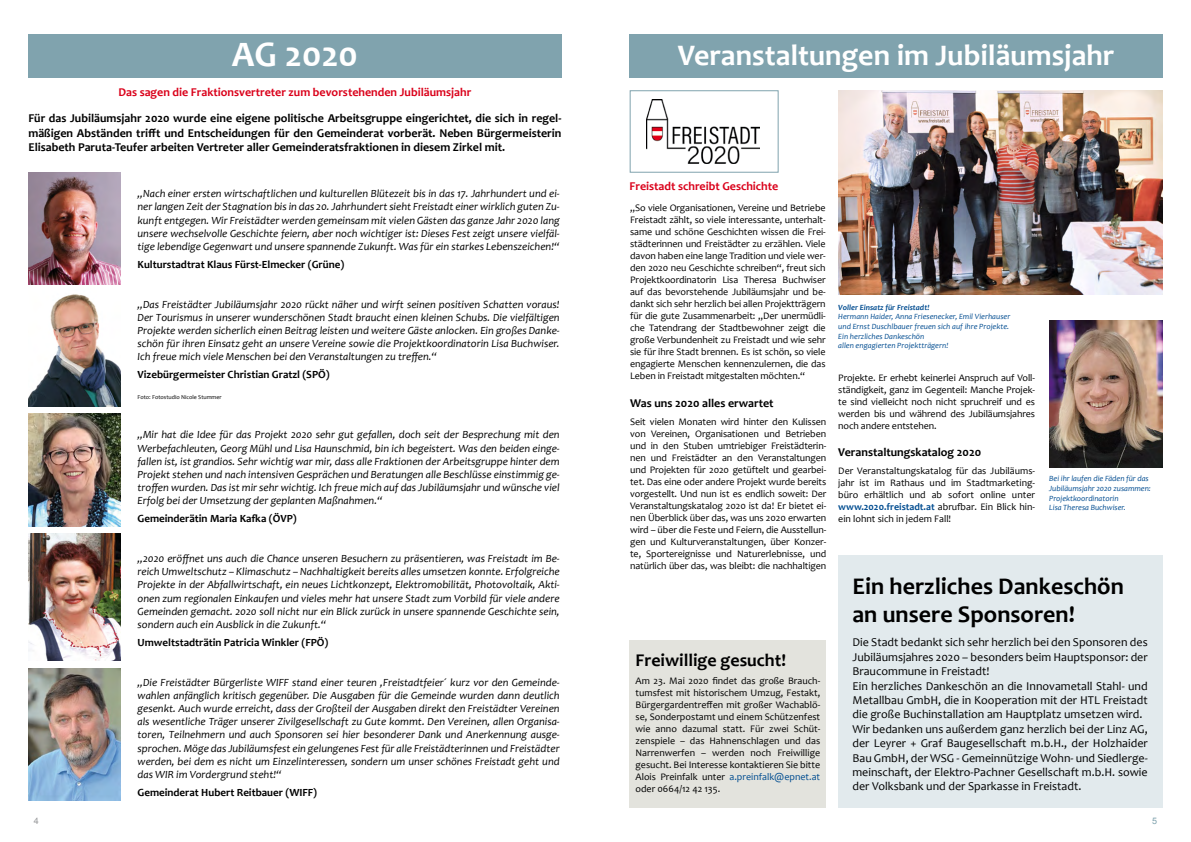
<style>
.page{position:relative;width:1191px;height:842px;background:#fff}
.page>*{position:absolute;margin:0;border:0;box-sizing:border-box;transform-origin:0 0}
.t1{font:700 36px "Candara";color:#fff}
.t2{font:700 30px "Candara";color:#fff}
.t3{font:700 24px/28.8px "Candara";color:#000}
.t4{font:700 18px "Candara";color:#000}
.t5{font:12px/14.4px "Candara";color:#000}
.t6{font:700 12px/14.4px "Candara";color:#000;text-align:justify}
.t7{font:700 12px "Candara";color:#da001a}
.t8{font:italic 11px/13.2px "Candara";color:#000;text-align:justify}
.t9{font:700 11px "Candara";color:#000}
.t10{font:10px/12px "Candara";letter-spacing:-.01em;color:#000;text-align:justify}
.t11{font:9px "Arial";color:#98999b}
.t12{font:9px "Arial";color:#80a3ae}
.t13{font:italic 8px/9.6px "Candara";letter-spacing:.005em;color:#004c90}
.t14{font:italic 700 8px "Candara";letter-spacing:.005em;color:#004c90}
.t15{font:6px "Candara";color:#000}
.s1{color:#004c90}
.s2{font-weight:700;color:#004c90}
</style>
<div class="page">
<div style="left:630px;top:90px;width:148px;height:82px;border:1px solid #80a3ae"></div>
<div style="left:629px;top:641px;width:197px;height:167px;background:#e3e3dd"></div>
<div style="left:28px;top:34px;width:533px;height:43px;background:#80a3ae"></div>
<img style="left:28px;top:172px;width:92px;height:234px">
<img style="left:28px;top:668px;width:92px;height:132px">
<img style="left:28px;top:414px;width:92px;height:112px">
<img style="left:28px;top:534px;width:92px;height:127px">
<img style="left:1049px;top:320px;width:113px;height:147px">
<div style="left:838px;top:556px;width:324px;height:252px;background:#e2eaed"></div>
<div style="left:629px;top:34px;width:533px;height:43px;background:#80a3ae"></div>
<img style="left:838px;top:91px;width:324px;height:204px">
<img style="left:646px;top:100px;width:113px;height:63px">
<h1 class="t1" style="left:232px;top:32px;width:127px">AG 2020</h1>
<p class="t7" style="left:118px;top:85px;width:354px">Das sagen die Fraktionsvertreter zum bevorstehenden Jubiläumsjahr</p>
<p class="t6" style="left:28px;top:111px;width:534px">Für das Jubiläumsjahr 2020 wurde eine eigene politische Arbeitsgruppe eingerichtet, die sich in regel&shy;mäßigen Abständen trifft und Entscheidungen für den Gemeinderat vorberät. Neben Bürgermeisterin Elisabeth Paruta-Teufer arbeiten Vertreter aller Gemeinderatsfraktionen in diesem Zirkel mit.</p>
<p class="t8" style="left:137px;top:187px;width:424px">„Nach einer ersten wirtschaftlichen und kulturellen Blütezeit bis in das 17. Jahrhundert und ei&shy;ner langen Zeit der Stagnation bis in das 20. Jahrhundert sieht Freistadt einer wirklich guten Zu&shy;kunft entgegen. Wir Freistädter werden gemeinsam mit vielen Gästen das ganze Jahr 2020 lang unsere wechselvolle Geschichte feiern, aber noch wichtiger ist: Dieses Fest zeigt unsere vielfäl&shy;tige lebendige Gegenwart und unsere spannende Zukunft. Was für ein starkes Lebenszeichen!“</p>
<p class="t9" style="left:137px;top:258px;width:208px">Kulturstadtrat Klaus Fürst-Elmecker (Grüne)</p>
<p class="t8" style="left:137px;top:297px;width:424px">„Das Freistädter Jubiläumsjahr 2020 rückt näher und wirft seinen positiven Schatten voraus!<br>Der Tourismus in unserer wunderschönen Stadt braucht einen kleinen Schubs. Die vielfältigen Projekte werden sicherlich einen Beitrag leisten und weitere Gäste anlocken. Ein großes Danke&shy;schön für ihren Einsatz geht an unsere Vereine sowie die Projektkoordinatorin Lisa Buchwiser.<br>Ich freue mich viele Menschen bei den Veranstaltungen zu treffen.“</p>
<p class="t9" style="left:137px;top:368px;width:194px">Vizebürgermeister Christian Gratzl (SPÖ)</p>
<p class="t15" style="left:137px;top:393px;width:86px">Foto: Fotostudio Nicole Stummer</p>
<p class="t8" style="left:137px;top:428px;width:424px">„Mir hat die Idee für das Projekt 2020 sehr gut gefallen, doch seit der Besprechung mit den Werbefachleuten, Georg Mühl und Lisa Haunschmid, bin ich begeistert. Was den beiden einge&shy;fallen ist, ist grandios. Sehr wichtig war mir, dass alle Fraktionen der Arbeitsgruppe hinter dem Projekt stehen und nach intensiven Gesprächen und Beratungen alle Beschlüsse einstimmig ge&shy;troffen wurden. Das ist mir sehr wichtig. Ich freue mich auf das Jubiläumsjahr und wünsche viel Erfolg bei der Umsetzung der geplanten Maßnahmen.“</p>
<p class="t9" style="left:137px;top:512px;width:161px">Gemeinderätin Maria Kafka (ÖVP)</p>
<p class="t8" style="left:137px;top:552px;width:424px">„2020 eröffnet uns auch die Chance unseren Besuchern zu präsentieren, was Freistadt im Be&shy;reich Umweltschutz – Klimaschutz – Nachhaltigkeit bereits alles umsetzen konnte. Erfolgreiche Projekte in der Abfallwirtschaft, ein neues Lichtkonzept, Elektromobilität, Photovoltaik, Akti&shy;onen zum regionalen Einkaufen und vieles mehr hat unsere Stadt zum Vorbild für viele andere Gemeinden gemacht. 2020 soll nicht nur ein Blick zurück in unsere spannende Geschichte sein, sondern auch ein Ausblick in die Zukunft.“</p>
<p class="t9" style="left:137px;top:636px;width:192px">Umweltstadträtin Patricia Winkler (FPÖ)</p>
<p class="t8" style="left:137px;top:675px;width:424px">„Die Freistädter Bürgerliste WIFF stand einer teuren ,Freistadtfeier´ kurz vor den Gemeinde&shy;wahlen anfänglich kritisch gegenüber. Die Ausgaben für die Gemeinde wurden dann deutlich gesenkt. Auch wurde erreicht, dass der Großteil der Ausgaben direkt den Freistädter Vereinen als wesentliche Träger unserer Zivilgesellschaft zu Gute kommt. Den Vereinen, allen Organisa&shy;toren, Teilnehmern und auch Sponsoren sei hier besonderer Dank und Anerkennung ausge&shy;sprochen. Möge das Jubiläumsfest ein gelungenes Fest für alle Freistädterinnen und Freistädter werden, bei dem es nicht um Einzelinteressen, sondern um unser schönes Freistadt geht und das WIR im Vordergrund steht!“</p>
<p class="t9" style="left:137px;top:786px;width:181px">Gemeinderat Hubert Reitbauer (WIFF)</p>
<h2 class="t2" style="left:677px;top:37px;width:438px">Veranstaltungen im Jubiläumsjahr</h2>
<p class="t7" style="left:629px;top:179px;width:150px">Freistadt schreibt Geschichte</p>
<p class="t10" style="left:630px;top:202px;width:197px">„So viele Organisationen, Vereine und Betriebe Freistadt zählt, so viele interessante, unterhalt&shy;same und schöne Geschichten wissen die Frei&shy;städterinnen und Freistädter zu erzählen. Viele davon haben eine lange Tradition und viele wer&shy;den 2020 neu Geschichte schreiben“, freut sich Projektkoordinatorin Lisa Theresa Buchwiser auf das bevorstehende Jubiläumsjahr und be&shy;dankt sich sehr herzlich bei allen Projektträgern für die gute Zusammenarbeit: „Der unermüdli&shy;che Tatendrang der Stadtbewohner zeigt die große Verbundenheit zu Freistadt und wie sehr sie für ihre Stadt brennen. Es ist schön, so viele engagierte Menschen kennenzulernen, die das Leben in Freistadt mitgestalten möchten.“</p>
<p class="t6" style="left:630px;top:396px;width:145px">Was uns 2020 alles erwartet</p>
<p class="t10" style="left:630px;top:416px;width:198px">Seit vielen Monaten wird hinter den Kulissen von Vereinen, Organisationen und Betrieben und in den Stuben umtriebiger Freistädterin&shy;nen und Freistädter an den Veranstaltungen und Projekten für 2020 getüftelt und gearbei&shy;tet. Das eine oder andere Projekt wurde bereits vorgestellt. Und nun ist es endlich soweit: Der Veranstaltungskatalog 2020 ist da! Er bietet ei&shy;nen Überblick über das, was uns 2020 erwarten wird – über die Feste und Feiern, die Ausstellun&shy;gen und Kulturveranstaltungen, über Konzer&shy;te, Sportereignisse und Naturerlebnisse, und natürlich über das, was bleibt: die nachhaltigen</p>
<h3 class="t4" style="left:635px;top:649px;width:152px">Freiwillige gesucht!</h3>
<p class="t10" style="left:635px;top:675px;width:186px">Am 23. Mai 2020 findet das große Brauch&shy;tumsfest mit historischem Umzug, Festakt, Bürgergardentreffen mit großer Wachablö&shy;se, Sonderpostamt und einem Schützenfest wie anno dazumal statt. Für zwei Schüt&shy;zenspiele – das Hahnenschlagen und das Narrenwerfen – werden noch Freiwillige gesucht. Bei Interesse kontaktieren Sie bitte Alois Preinfalk unter <span class="s1">a.preinfalk@epnet.at </span>oder 0664/12 42 135.</p>
<p class="t14" style="left:838px;top:302px;width:93px">Voller Einsatz für Freistadt!</p>
<p class="t13" style="left:838px;top:312px;width:173px">Hermann Haider, Anna Friesenecker, Emil Vierhauser und Ernst Duschlbauer freuen sich auf ihre Projekte.<br>Ein herzliches Dankeschön<br>allen engagierten Projektträgern!</p>
<p class="t10" style="left:838px;top:372px;width:198px">Projekte. Er erhebt keinerlei Anspruch auf Voll&shy;ständigkeit, ganz im Gegenteil: Manche Projek&shy;te sind vielleicht noch nicht spruchreif und es werden bis und während des Jubiläumsjahres noch andere entstehen.</p>
<p class="t6" style="left:838px;top:445px;width:144px">Veranstaltungskatalog 2020</p>
<p class="t10" style="left:838px;top:465px;width:198px">Der Veranstaltungskatalog für das Jubiläums&shy;jahr ist im Rathaus und im Stadtmarketing&shy;büro erhältlich und ab sofort online unter <span class="s2">www.2020.freistadt.at</span> abrufbar. Ein Blick hin&shy;ein lohnt sich in jedem Fall!</p>
<p class="t13" style="left:1049px;top:474px;width:103px">Bei ihr laufen die Fäden für das<br>Jubiläumsjahr 2020 zusammen:<br>Projektkoordinatorin<br>Lisa Theresa Buchwiser.</p>
<h3 class="t3" style="left:852px;top:571px;width:273px">Ein herzliches Dankeschön an unsere Sponsoren!</h3>
<p class="t5" style="left:852px;top:635px;width:297px">Die Stadt bedankt sich sehr herzlich bei den Sponsoren des Jubiläumsjahres 2020 – besonders beim Hauptsponsor: der Braucommune in Freistadt!<br>Ein herzliches Dankeschön an die Innovametall Stahl- und Metallbau GmbH, die in Kooperation mit der HTL Freistadt die große Buchinstallation am Hauptplatz umsetzen wird.<br>Wir bedanken uns außerdem ganz herzlich bei der Linz AG, der Leyrer + Graf Baugesellschaft m.b.H., der Holzhaider Bau GmbH, der WSG - Gemeinnützige Wohn- und Siedlerge&shy;meinschaft, der Elektro-Pachner Gesellschaft m.b.H. sowie der Volksbank und der Sparkasse in Freistadt.</p>
<p class="t11" style="left:34px;top:815px;width:7px">4</p>
<p class="t12" style="left:1152px;top:815px;width:7px">5</p>
</div>
